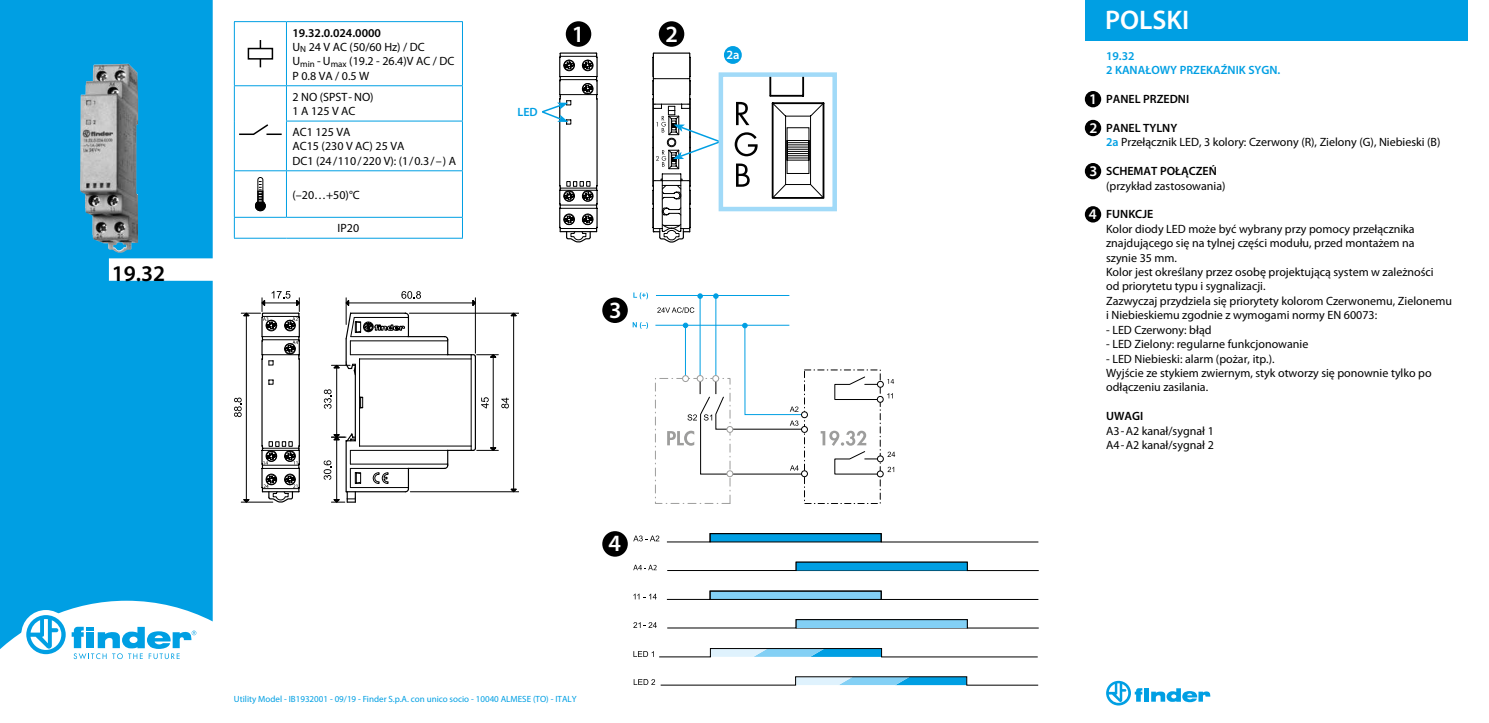
<style>
.page{position:relative;width:1489px;height:723px;background:#fff}
.page>*{position:absolute;margin:0;border:0;box-sizing:border-box;transform-origin:0 0}
.t1{font:600 27px "Myriad Pro";color:#fff}
.t2{font:600 23.4px "Myriad Pro";color:#fff}
.t3{font:600 22.5px "Myriad Pro";color:#000}
.t4{font:600 14.85px/28.8px "Myriad Pro";color:#fff}
.t5{font:600 12.6px "Myriad Pro";color:#fff}
.t6{font:12px/14.4px "Myriad Pro";color:#000}
.t7{font:600 12px "Myriad Pro";color:#000}
.t8{font:600 12px/14.4px "Myriad Pro";color:#009fe3}
.t9{font:9px "Myriad Pro";color:#009fe3}
.s1{font-weight:600}
.s2{font-weight:600;color:#009fe3}
</style>
<div class="page">
<div style="left:0;top:0;width:213px;height:649px;background:#009fe3"></div>
<div style="left:21px;top:610px;width:49px;height:49px;background:#fff;border-radius:50%"></div>
<svg style="left:26px;top:615px;width:40px;height:39px"></svg>
<svg style="left:72px;top:627px;width:124px;height:32px"></svg>
<img style="left:80px;top:64px;width:58px;height:189px">
<svg style="left:234px;top:291px;width:285px;height:212px"></svg>
<hr style="left:234px;top:21px;width:52px;height:1px;background:#009fe3">
<hr style="left:234px;top:22px;width:1px;height:63px;background:#009fe3">
<hr style="left:286px;top:21px;width:177px;height:1px;background:#009fe3">
<hr style="left:286px;top:22px;width:1px;height:63px;background:#009fe3">
<hr style="left:462px;top:22px;width:1px;height:63px;background:#009fe3">
<hr style="left:234px;top:85px;width:52px;height:1px;background:#009fe3">
<hr style="left:234px;top:86px;width:1px;height:35px;background:#009fe3">
<hr style="left:286px;top:85px;width:177px;height:1px;background:#009fe3">
<hr style="left:286px;top:86px;width:1px;height:35px;background:#009fe3">
<hr style="left:462px;top:86px;width:1px;height:35px;background:#009fe3">
<hr style="left:234px;top:121px;width:1px;height:49px;background:#009fe3">
<hr style="left:286px;top:121px;width:177px;height:1px;background:#009fe3">
<hr style="left:286px;top:121px;width:1px;height:49px;background:#009fe3">
<hr style="left:462px;top:121px;width:1px;height:49px;background:#009fe3">
<hr style="left:234px;top:170px;width:52px;height:1px;background:#009fe3">
<hr style="left:234px;top:171px;width:1px;height:46px;background:#009fe3">
<hr style="left:286px;top:170px;width:177px;height:1px;background:#009fe3">
<hr style="left:286px;top:171px;width:1px;height:46px;background:#009fe3">
<hr style="left:462px;top:171px;width:1px;height:46px;background:#009fe3">
<hr style="left:234px;top:217px;width:52px;height:1px;background:#009fe3">
<svg style="left:234px;top:218px;width:1px;height:20px"></svg>
<hr style="left:286px;top:217px;width:177px;height:1px;background:#009fe3">
<svg style="left:462px;top:218px;width:1px;height:20px"></svg>
<hr style="left:234px;top:238px;width:52px;height:1px;background:#009fe3">
<hr style="left:286px;top:238px;width:177px;height:1px;background:#009fe3">
<svg style="left:260px;top:40px;width:1px;height:27px"></svg>
<div style="left:248px;top:49px;width:24px;height:10px;background:#fff"></div>
<div style="left:248px;top:48px;width:25px;height:12px;border:2px solid #000"></div>
<svg style="left:239px;top:124px;width:43px;height:11px"></svg>
<svg style="left:255px;top:177px;width:11px;height:34px"></svg>
<svg style="left:542px;top:52px;width:55px;height:190px"></svg>
<div style="left:655px;top:378px;width:75px;height:126px;border:1px dashed #9d9d9c"></div>
<hr style="left:715px;top:296px;width:1px;height:85px;background:#009fe3">
<svg style="left:713px;top:293px;width:5px;height:6px"></svg>
<hr style="left:699px;top:296px;width:1px;height:85px;background:#009fe3">
<svg style="left:697px;top:293px;width:6px;height:6px"></svg>
<svg style="left:633px;top:292px;width:15px;height:7px"></svg>
<svg style="left:632px;top:322px;width:16px;height:7px"></svg>
<hr style="left:656px;top:295px;width:133px;height:1px;background:#009fe3">
<hr style="left:655px;top:325px;width:134px;height:1px;background:#009fe3">
<svg style="left:657px;top:307px;width:37px;height:6px"></svg>
<svg style="left:666px;top:533px;width:372px;height:10px"></svg>
<svg style="left:633px;top:535px;width:26px;height:6px"></svg>
<svg style="left:666px;top:590px;width:372px;height:10px"></svg>
<svg style="left:633px;top:565px;width:23px;height:5px"></svg>
<svg style="left:633px;top:619px;width:405px;height:39px"></svg>
<svg style="left:633px;top:593px;width:23px;height:6px"></svg>
<hr style="left:879px;top:75px;width:1px;height:134px;background:#000">
<svg style="left:667px;top:561px;width:371px;height:11px"></svg>
<svg style="left:633px;top:676px;width:405px;height:9px"></svg>
<svg style="left:667px;top:323px;width:228px;height:181px"></svg>
<svg style="left:652px;top:53px;width:182px;height:190px"></svg>
<div style="left:718px;top:72px;width:119px;height:139px;border:4px solid #a1daf8"></div>
<div style="left:565px;top:21px;width:26px;height:26px;background:#000;border-radius:50%"></div>
<div style="left:658px;top:21px;width:26px;height:26px;background:#000;border-radius:50%"></div>
<div style="left:602px;top:297px;width:25px;height:26px;background:#000;border-radius:50%"></div>
<div style="left:602px;top:531px;width:25px;height:26px;background:#000;border-radius:50%"></div>
<div style="left:724px;top:46px;width:17px;height:18px;background:#009fe3;border-radius:50%"></div>
<svg style="left:1106px;top:681px;width:104px;height:24px"></svg>
<div style="left:1084px;top:91px;width:17px;height:16px;background:#000;border-radius:50%"></div>
<div style="left:1084px;top:120px;width:17px;height:16px;background:#000;border-radius:50%"></div>
<div style="left:1084px;top:163px;width:17px;height:16px;background:#000;border-radius:50%"></div>
<div style="left:1084px;top:206px;width:17px;height:16px;background:#000;border-radius:50%"></div>
<div style="left:1084px;top:0;width:383px;height:40px;background:#009fe3"></div>
<h3 class="t3" style="left:112px;top:259px;width:55px">19.32</h3>
<p class="t6" style="left:292px;top:25px;width:164px"><span class="s1">19.32.0.024.0000<br></span>U<sub>N</sub> 24 V AC (50/60 Hz) / DC<br>U<sub>min</sub> - U<sub>max</sub> (19.2 - 26.4)V AC / DC<br>P 0.8 VA / 0.5 W</p>
<p class="t6" style="left:292px;top:89px;width:83px">2 NO (SPST-NO)<br>1 A 125 V AC</p>
<p class="t6" style="left:292px;top:125px;width:165px">AC1 125 VA<br>AC15 (230 V AC) 25 VA<br>DC1 (24/110/220 V): (1/0.3/–) A</p>
<p class="t6" style="left:292px;top:187px;width:69px">(–20…+50)°C</p>
<p class="t6" style="left:337px;top:221px;width:23px">IP20</p>
<p class="t8" style="left:517px;top:104px;width:22px">LED</p>
<h2 class="t2" style="left:572px;top:19px;width:14px">1</h2>
<h2 class="t2" style="left:665px;top:19px;width:14px">2</h2>
<p class="t5" style="left:726px;top:47px;width:15px">2a</p>
<h2 class="t2" style="left:609px;top:295px;width:14px">3</h2>
<h2 class="t2" style="left:608px;top:529px;width:14px">4</h2>
<p class="t9" style="left:234px;top:693px;width:344px">Utility Model - IB1932001 - 09/19 - Finder S.p.A. con unico socio - 10040 ALMESE (TO) - ITALY</p>
<p class="t4" style="left:1088px;top:84px;width:10px">1<br>2</p>
<p class="t4" style="left:1089px;top:156px;width:9px">3</p>
<p class="t4" style="left:1088px;top:200px;width:9px">4</p>
<h1 class="t1" style="left:1104px;top:3px;width:86px">POLSKI</h1>
<p class="t8" style="left:1106px;top:48px;width:176px">19.32<br>2 KANAŁOWY PRZEKAŹNIK SYGN.</p>
<p class="t7" style="left:1106px;top:92px;width:85px">PANEL PRZEDNI</p>
<p class="t6" style="left:1106px;top:121px;width:336px"><span class="s1">PANEL TYLNY<br></span><span class="s2">2a</span> Przełącznik LED, 3 kolory: Czerwony (R), Zielony (G), Niebieski (B)</p>
<p class="t7" style="left:1106px;top:164px;width:112px">SCHEMAT POŁĄCZEŃ</p>
<p class="t6" style="left:1106px;top:178px;width:121px">(przykład zastosowania)</p>
<p class="t7" style="left:1106px;top:207px;width:49px">FUNKCJE</p>
<p class="t6" style="left:1106px;top:221px;width:347px">Kolor diody LED może być wybrany przy pomocy przełącznika znajdującego się na tylnej części modułu, przed montażem na<br>szynie 35 mm.<br>Kolor jest określany przez osobę projektującą system w zależności<br>od priorytetu typu i sygnalizacji.<br>Zazwyczaj przydziela się priorytety kolorom Czerwonemu, Zielonemu i Niebieskiemu zgodnie z wymogami normy EN 60073:</p>
<p class="t6" style="left:1106px;top:322px;width:107px">- LED Czerwony: błąd</p>
<p class="t6" style="left:1106px;top:337px;width:204px">- LED Zielony: regularne funkcjonowanie</p>
<p class="t6" style="left:1106px;top:351px;width:327px">- LED Niebieski: alarm (pożar, itp.).<br>Wyjście ze stykiem zwiernym, styk otworzy się ponownie tylko po odłączeniu zasilania.</p>
<p class="t7" style="left:1106px;top:408px;width:39px">UWAGI</p>
<p class="t6" style="left:1106px;top:423px;width:109px">A3-A2 kanał/sygnał 1<br>A4-A2 kanał/sygnał 2</p>
</div>
